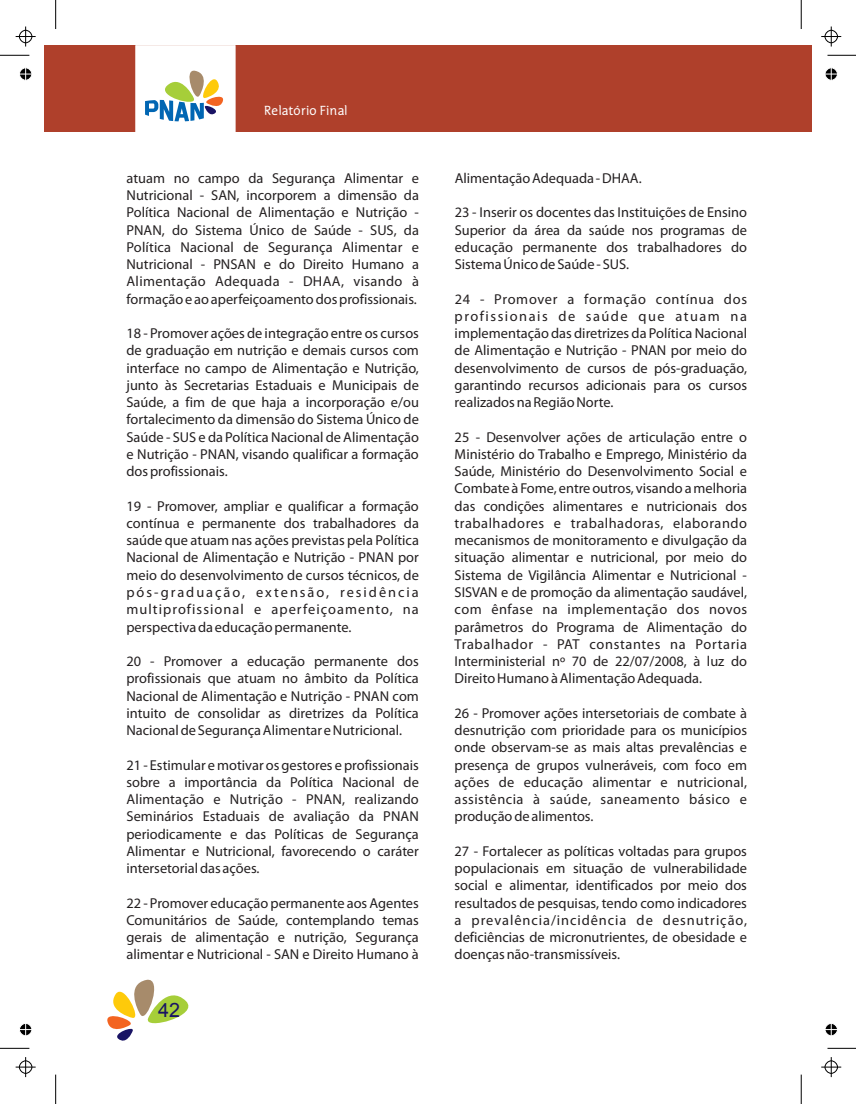
<style>
.page{position:relative;width:856px;height:1104px;background:#fff}
.page>*{position:absolute;margin:0;border:0;box-sizing:border-box;transform-origin:0 0}
.t1{font:19.75px "Arial";color:#191364}
.t2{font:14.38px/17.2px "Myriad Pro";color:#231f20;text-align:justify}
.t3{font:13.5px "Edifice Classic";color:#fff}
</style>
<div class="page">
<svg style="left:107px;top:979px;width:81px;height:61px"></svg>
<div style="left:44px;top:46px;width:767px;height:86px;background:#af402b"></div>
<svg style="left:135px;top:45px;width:101px;height:87px;background:#e2e7e1"></svg>
<svg style="left:0;top:1048px;width:29px;height:1px"></svg>
<svg style="left:55px;top:1074px;width:1px;height:29px"></svg>
<svg style="left:0;top:55px;width:29px;height:1px"></svg>
<svg style="left:55px;top:0;width:1px;height:29px"></svg>
<svg style="left:827px;top:55px;width:28px;height:1px"></svg>
<svg style="left:800px;top:0;width:1px;height:29px"></svg>
<svg style="left:827px;top:1048px;width:28px;height:1px"></svg>
<svg style="left:800px;top:1074px;width:1px;height:29px"></svg>
<svg style="left:16px;top:1057px;width:20px;height:20px"></svg>
<svg style="left:16px;top:27px;width:20px;height:20px"></svg>
<svg style="left:821px;top:27px;width:20px;height:20px"></svg>
<svg style="left:821px;top:1057px;width:20px;height:20px"></svg>
<svg style="left:19px;top:1023px;width:13px;height:13px"></svg>
<svg style="left:19px;top:67px;width:13px;height:14px"></svg>
<svg style="left:825px;top:68px;width:13px;height:13px"></svg>
<svg style="left:825px;top:1023px;width:12px;height:13px"></svg>
<p class="t3" style="left:264px;top:105px;width:85px">Relatório Final</p>
<p class="t2" style="left:126px;top:170px;width:294px">atuam no campo da Segurança Alimentar e Nutricional - SAN, incorporem a dimensão da Política Nacional de Alimentação e Nutrição - PNAN, do Sistema Único de Saúde - SUS, da Política Nacional de Segurança Alimentar e Nutricional - PNSAN e do Direito Humano a Alimentação Adequada - DHAA, visando à formação e ao aperfeiçoamento dos profissionais.</p>
<p class="t2" style="left:126px;top:326px;width:294px">18 - Promover ações de integração entre os cursos de graduação em nutrição e demais cursos com interface no campo de Alimentação e Nutrição, junto às Secretarias Estaduais e Municipais de Saúde, a fim de que haja a incorporação e/ou fortalecimento da dimensão do Sistema Único de Saúde - SUS e da Política Nacional de Alimentação e Nutrição - PNAN, visando qualificar a formação dos profissionais.</p>
<p class="t2" style="left:126px;top:498px;width:294px">19 - Promover, ampliar e qualificar a formação contínua e permanente dos trabalhadores da saúde que atuam nas ações previstas pela Política Nacional de Alimentação e Nutrição - PNAN por meio do desenvolvimento de cursos técnicos, de pós-graduação, extensão, residência multiprofissional e aperfeiçoamento, na perspectiva da educação permanente.</p>
<p class="t2" style="left:126px;top:653px;width:294px">20 - Promover a educação permanente dos profissionais que atuam no âmbito da Política Nacional de Alimentação e Nutrição - PNAN com intuito de consolidar as diretrizes da Política Nacional de Segurança Alimentar e Nutricional.</p>
<p class="t2" style="left:126px;top:757px;width:294px">21 - Estimular e motivar os gestores e profissionais sobre a importância da Política Nacional de Alimentação e Nutrição - PNAN, realizando Seminários Estaduais de avaliação da PNAN periodicamente e das Políticas de Segurança Alimentar e Nutricional, favorecendo o caráter intersetorial das ações.</p>
<p class="t2" style="left:126px;top:895px;width:294px">22 - Promover educação permanente aos Agentes Comunitários de Saúde, contemplando temas gerais de alimentação e nutrição, Segurança alimentar e Nutricional - SAN e Direito Humano à</p>
<h1 class="t1" style="left:158px;top:1002px;width:23px">42</h1>
<p class="t2" style="left:454px;top:170px;width:188px">Alimentação Adequada - DHAA.</p>
<p class="t2" style="left:454px;top:205px;width:294px">23 - Inserir os docentes das Instituições de Ensino Superior da área da saúde nos programas de educação permanente dos trabalhadores do Sistema Único de Saúde - SUS.</p>
<p class="t2" style="left:454px;top:291px;width:294px">24 - Promover a formação contínua dos profissionais de saúde que atuam na implementação das diretrizes da Política Nacional de Alimentação e Nutrição - PNAN por meio do desenvolvimento de cursos de pós-graduação, garantindo recursos adicionais para os cursos realizados na Região Norte.</p>
<p class="t2" style="left:454px;top:429px;width:294px">25 - Desenvolver ações de articulação entre o Ministério do Trabalho e Emprego, Ministério da Saúde, Ministério do Desenvolvimento Social e Combate à Fome, entre outros, visando a melhoria das condições alimentares e nutricionais dos trabalhadores e trabalhadoras, elaborando mecanismos de monitoramento e divulgação da situação alimentar e nutricional, por meio do Sistema de Vigilância Alimentar e Nutricional - SISVAN e de promoção da alimentação saudável, com ênfase na implementação dos novos parâmetros do Programa de Alimentação do Trabalhador - PAT constantes na Portaria Interministerial nº 70 de 22/07/2008, à luz do Direito Humano à Alimentação Adequada.</p>
<p class="t2" style="left:454px;top:705px;width:294px">26 - Promover ações intersetoriais de combate à desnutrição com prioridade para os municípios onde observam-se as mais altas prevalências e presença de grupos vulneráveis, com foco em ações de educação alimentar e nutricional, assistência à saúde, saneamento básico e produção de alimentos.</p>
<p class="t2" style="left:454px;top:843px;width:294px">27 - Fortalecer as políticas voltadas para grupos populacionais em situação de vulnerabilidade social e alimentar, identificados por meio dos resultados de pesquisas, tendo como indicadores a prevalência/incidência de desnutrição, deficiências de micronutrientes, de obesidade e doenças não-transmissíveis.</p>
</div>
